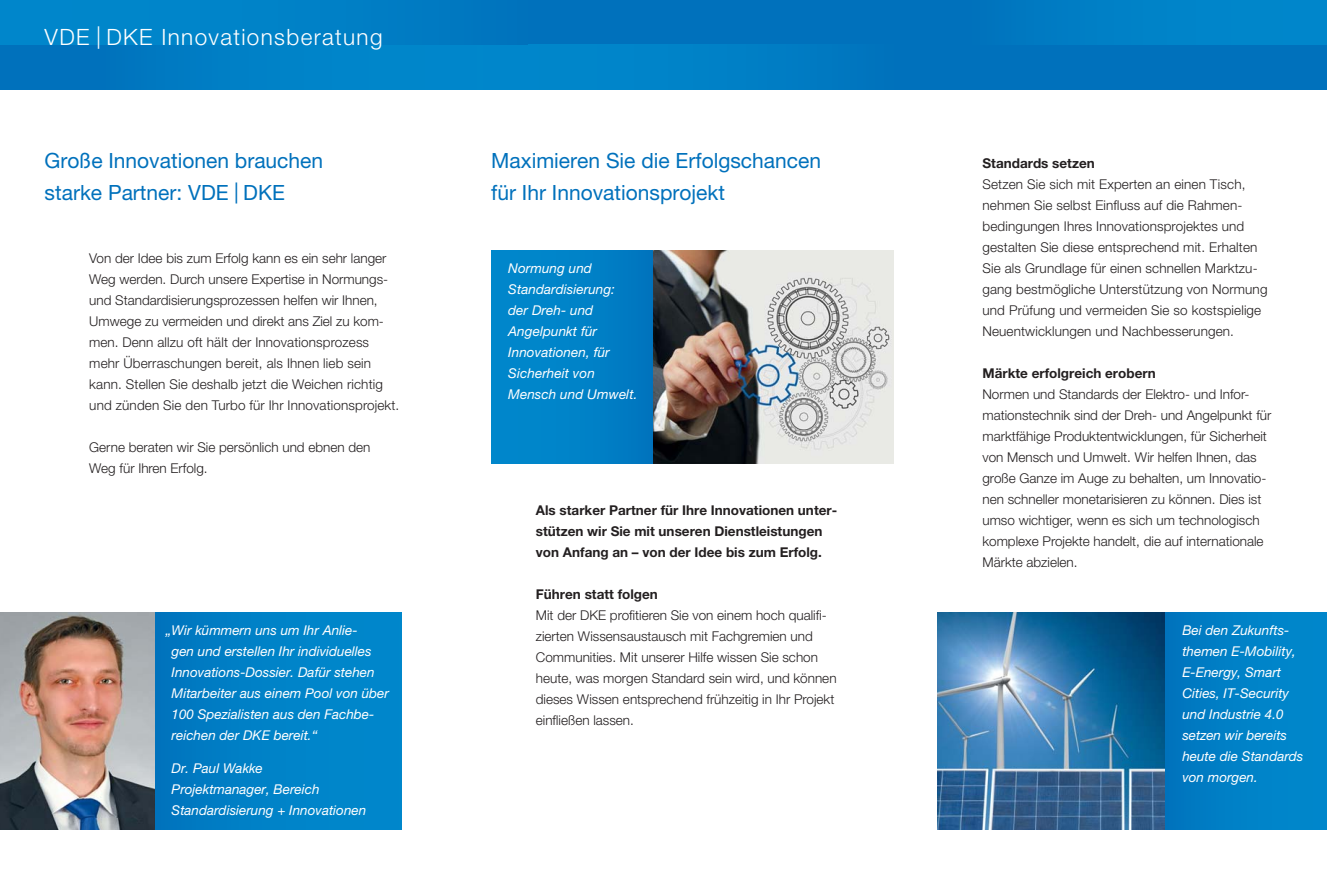
<style>
.page{position:relative;width:1327px;height:893px;background:#fff}
.page>*{position:absolute;margin:0;border:0;box-sizing:border-box;transform-origin:0 0}
.t1{font:300 22.5px "Helvetica Neue LT Pro";letter-spacing:.06em;color:#fff}
.t2{font:21px/31.5px "Helvetica Neue LT Pro";color:#0071bc}
.t3{font:300 13.5px/21px "Helvetica Neue LT Pro";color:#231f20}
.t4{font:italic 13.5px/21px "Helvetica Neue LT Pro";color:#fff}
.t5{font:700 13.5px/21px "Helvetica Neue LT Pro";color:#231f20}
</style>
<div class="page">
<img style="left:653px;top:251px;width:240px;height:212px">
<img style="left:0;top:612px;width:155px;height:217px">
<div style="left:155px;top:612px;width:247px;height:217px;background:linear-gradient(to right,#0077bf,#008ace)"></div>
<div style="left:0;top:0;width:1327px;height:89px;background:#0071bc"></div>
<div style="left:106px;top:45px;width:787px;height:44px;background:linear-gradient(to right,#0081c7,#0080c6)"></div>
<div style="left:0;top:0;width:527px;height:45px;background:linear-gradient(to right,#008ace,#0077bf)"></div>
<div style="left:972px;top:0;width:355px;height:45px;background:linear-gradient(to right,#0076bf,#008ace)"></div>
<img style="left:938px;top:612px;width:227px;height:217px">
<div style="left:1165px;top:612px;width:162px;height:217px;background:linear-gradient(to right,#0076bf,#008acd)"></div>
<div style="left:491px;top:251px;width:162px;height:212px;background:linear-gradient(to right,#008ace,#0077c0)"></div>
<h1 class="t1" style="left:45px;top:29px;width:339px">VDE | DKE Innovationsberatung</h1>
<h2 class="t2" style="left:45px;top:147px;width:280px">Große Innovationen brauchen starke Partner: VDE | DKE</h2>
<p class="t3" style="left:89px;top:249px;width:311px">Von der Idee bis zum Erfolg kann es ein sehr langer Weg werden. Durch unsere Expertise in Normungs&shy;und Standardisierungsprozessen helfen wir Ihnen, Umwege zu vermeiden und direkt ans Ziel zu kom&shy;men. Denn allzu oft hält der Innovationsprozess mehr Überraschungen bereit, als Ihnen lieb sein kann. Stellen Sie deshalb jetzt die Weichen richtig und zünden Sie den Turbo für Ihr Innovationsprojekt.</p>
<p class="t3" style="left:89px;top:438px;width:283px">Gerne beraten wir Sie persönlich und ebnen den<br>Weg für Ihren Erfolg.</p>
<p class="t4" style="left:172px;top:621px;width:219px;text-indent:-6px">„ Wir kümmern uns um Ihr Anlie-<br>gen und erstellen Ihr individuelles<br>Innovations-Dossier. Dafür stehen<br>Mitarbeiter aus einem Pool von über<br>100 Spezialisten aus den Fachbe&shy;reichen der DKE bereit.“</p>
<p class="t4" style="left:172px;top:759px;width:196px">Dr. Paul Wakke<br>Projektmanager, Bereich<br>Standardisierung + Innovationen</p>
<h2 class="t2" style="left:491px;top:147px;width:331px">Maximieren Sie die Erfolgschancen für Ihr Innovationsprojekt</h2>
<p class="t4" style="left:508px;top:260px;width:131px">Normung und<br>Standardisierung: der Dreh- und<br>Angelpunkt für<br>Innovationen, für<br>Sicherheit von<br>Mensch und Umwelt.</p>
<p class="t5" style="left:536px;top:501px;width:303px">Als starker Partner für Ihre Innovationen unter&shy;stützen wir Sie mit unseren Dienstleistungen von Anfang an – von der Idee bis zum Erfolg.</p>
<p class="t5" style="left:536px;top:585px;width:124px">Führen statt folgen</p>
<p class="t3" style="left:536px;top:606px;width:302px">Mit der DKE profitieren Sie von einem hoch qualifi&shy;zierten Wissensaustausch mit Fachgremien und Communities. Mit unserer Hilfe wissen Sie schon heute, was morgen Standard sein wird, und können dieses Wissen entsprechend frühzeitig in Ihr Projekt einfließen lassen.</p>
<p class="t5" style="left:982px;top:154px;width:114px">Standards setzen</p>
<p class="t3" style="left:982px;top:175px;width:286px">Setzen Sie sich mit Experten an einen Tisch, nehmen Sie selbst Einfluss auf die Rahmen&shy;bedingungen Ihres Innovationsprojektes und gestalten Sie diese entsprechend mit. Erhalten Sie als Grundlage für einen schnellen Marktzu&shy;gang bestmögliche Unterstützung von Normung und Prüfung und vermeiden Sie so kostspielige Neuentwicklungen und Nachbesserungen.</p>
<p class="t5" style="left:982px;top:364px;width:175px">Märkte erfolgreich erobern</p>
<p class="t3" style="left:982px;top:385px;width:290px">Normen und Standards der Elektro- und Infor&shy;mationstechnik sind der Dreh- und Angelpunkt für marktfähige Produktentwicklungen, für Sicherheit von Mensch und Umwelt. Wir helfen Ihnen, das große Ganze im Auge zu behalten, um Innovatio&shy;nen schneller monetarisieren zu können. Dies ist umso wichtiger, wenn es sich um technologisch komplexe Projekte handelt, die auf internationale Märkte abzielen.</p>
<p class="t4" style="left:1182px;top:621px;width:123px">Bei den Zukunfts&shy;themen E-Mobility,<br>E-Energy, Smart<br>Cities, IT-Security und Industrie 4.0 setzen wir bereits heute die Standards von morgen.</p>
</div>
